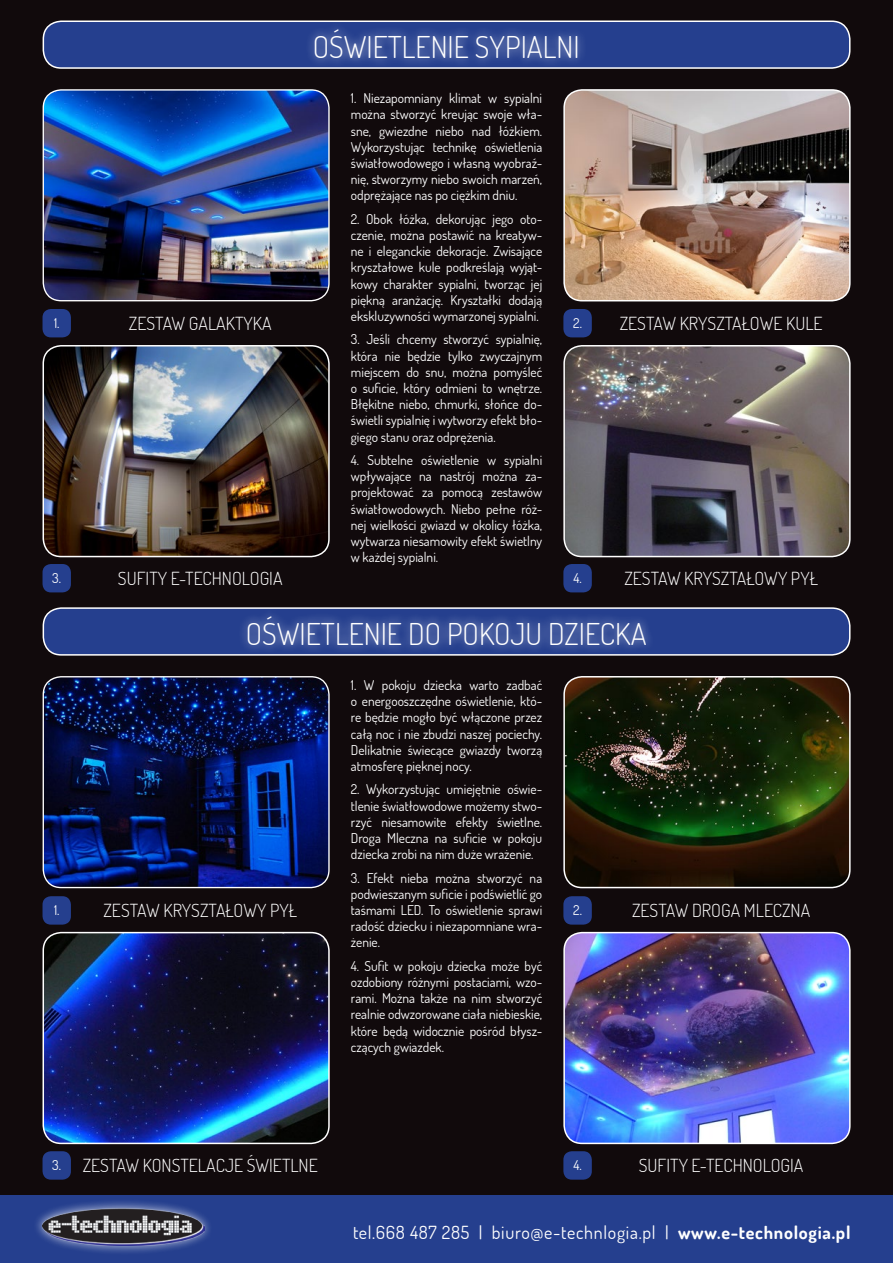
<style>
.page{position:relative;width:893px;height:1263px;background:#110a0c}
.page>*{position:absolute;margin:0;border:0;box-sizing:border-box;transform-origin:0 0}
.t1{font:300 30px "Dosis";color:#fff}
.t2{font:300 18px "Dosis";color:#fff}
.t3{font:18px "Dosis";letter-spacing:.04em;color:#fff}
.t4{font:13.5px/16.2px "Dosis";color:#fff;text-align:justify}
.s1{font-weight:700}
</style>
<div class="page">
<div style="left:0;top:1195px;width:893px;height:68px;background:#253f8e"></div>
<div style="left:33px;top:1199px;width:181px;height:56px;background:#fff;opacity:.75"></div>
<img style="left:43px;top:1207px;width:161px;height:39px">
<div style="left:43px;top:21px;width:807px;height:47px;background:#253f8e;border-radius:18px"></div>
<div style="left:43px;top:21px;width:807px;height:48px;border:2px solid #fff;border-radius:18px"></div>
<div style="left:43px;top:608px;width:807px;height:47px;background:#253f8e;border-radius:18px"></div>
<div style="left:43px;top:607px;width:807px;height:49px;border:2px solid #fff;border-radius:18px"></div>
<div style="left:305px;top:21px;width:282px;height:47px;background:#fff;opacity:.75"></div>
<div style="left:238px;top:607px;width:417px;height:47px;background:#fff;opacity:.75"></div>
<img style="left:43px;top:90px;width:286px;height:211px">
<div style="left:43px;top:89px;width:287px;height:212px;border:1px solid #fff;border-radius:18px"></div>
<img style="left:43px;top:677px;width:286px;height:210px">
<div style="left:43px;top:676px;width:287px;height:212px;border:1px solid #fff;border-radius:18px"></div>
<img style="left:43px;top:346px;width:286px;height:210px">
<div style="left:43px;top:345px;width:287px;height:212px;border:2px solid #fff;border-radius:18px"></div>
<img style="left:43px;top:932px;width:286px;height:211px">
<div style="left:43px;top:932px;width:287px;height:212px;border:2px solid #fff;border-radius:18px"></div>
<img style="left:566px;top:90px;width:284px;height:211px">
<div style="left:563px;top:89px;width:288px;height:212px;border:2px solid #fff;border-radius:18px"></div>
<img style="left:564px;top:677px;width:286px;height:210px">
<div style="left:563px;top:676px;width:288px;height:212px;border:2px solid #fff;border-radius:18px"></div>
<img style="left:564px;top:346px;width:286px;height:210px">
<div style="left:563px;top:345px;width:288px;height:212px;border:2px solid #fff;border-radius:18px"></div>
<img style="left:564px;top:932px;width:286px;height:211px">
<div style="left:563px;top:932px;width:288px;height:212px;border:2px solid #fff;border-radius:18px"></div>
<div style="left:43px;top:309px;width:28px;height:28px;background:#253f8e;border-radius:9px"></div>
<div style="left:43px;top:896px;width:28px;height:29px;background:#253f8e;border-radius:9px"></div>
<div style="left:43px;top:564px;width:28px;height:28px;background:#253f8e;border-radius:9px"></div>
<div style="left:43px;top:1151px;width:28px;height:28px;background:#253f8e;border-radius:9px"></div>
<div style="left:563px;top:309px;width:29px;height:28px;background:#253f8e;border-radius:9px"></div>
<div style="left:563px;top:896px;width:29px;height:29px;background:#253f8e;border-radius:9px"></div>
<div style="left:563px;top:564px;width:29px;height:28px;background:#253f8e;border-radius:9px"></div>
<div style="left:563px;top:1151px;width:29px;height:28px;background:#253f8e;border-radius:9px"></div>
<p class="t1" style="left:313px;top:27px;width:269px">OŚWIETLENIE SYPIALNI</p>
<p class="t4" style="left:54px;top:315px;width:7px">1.</p>
<p class="t2" style="left:129px;top:312px;width:144px">ZESTAW GALAKTYKA</p>
<p class="t4" style="left:351px;top:90px;width:193px">1. Niezapomniany klimat w sypialni można stworzyć kreując swoje wła&shy;sne, gwiezdne niebo nad łóżkiem.<br>Wykorzystując technikę oświetlenia światłowodowego i własną wyobraź&shy;nię, stworzymy niebo swoich marzeń, odprężające nas po ciężkim dniu.</p>
<p class="t4" style="left:351px;top:210px;width:193px">2. Obok łóżka, dekorując jego oto&shy;czenie, można postawić na kreatyw&shy;ne i eleganckie dekoracje. Zwisające kryształowe kule podkreślają wyjąt&shy;kowy charakter sypialni, tworząc jej piękną aranżację. Kryształki dodają ekskluzywności wymarzonej sypialni.</p>
<p class="t4" style="left:351px;top:331px;width:193px">3. Jeśli chcemy stworzyć sypialnię, która nie będzie tylko zwyczajnym miejscem do snu, można pomyśleć o suficie, który odmieni to wnętrze.<br>Błękitne niebo, chmurki, słońce do&shy;świetli sypialnię i wytworzy efekt bło&shy;giego stanu oraz odprężenia.</p>
<p class="t4" style="left:351px;top:452px;width:193px">4. Subtelne oświetlenie w sypialni wpływające na nastrój można za&shy;projektować za pomocą zestawów światłowodowych. Niebo pełne róż&shy;nej wielkości gwiazd w okolicy łóżka, wytwarza niesamowity efekt świetlny w każdej sypialni.</p>
<p class="t4" style="left:573px;top:315px;width:10px">2.</p>
<p class="t2" style="left:620px;top:312px;width:204px">ZESTAW KRYSZTAŁOWE KULE</p>
<p class="t4" style="left:52px;top:570px;width:10px">3.</p>
<p class="t2" style="left:118px;top:567px;width:166px">SUFITY E-TECHNOLOGIA</p>
<p class="t4" style="left:573px;top:570px;width:10px">4.</p>
<p class="t2" style="left:624px;top:567px;width:195px">ZESTAW KRYSZTAŁOWY PYŁ</p>
<p class="t1" style="left:246px;top:614px;width:402px">OŚWIETLENIE DO POKOJU DZIECKA</p>
<p class="t4" style="left:54px;top:902px;width:7px">1.</p>
<p class="t2" style="left:103px;top:899px;width:195px">ZESTAW KRYSZTAŁOWY PYŁ</p>
<p class="t4" style="left:351px;top:676px;width:193px">1. W pokoju dziecka warto zadbać o energooszczędne oświetlenie, któ&shy;re będzie mogło być włączone przez całą noc i nie zbudzi naszej pociechy.<br>Delikatnie świecące gwiazdy tworzą atmosferę pięknej nocy.</p>
<p class="t4" style="left:351px;top:781px;width:193px">2. Wykorzystując umiejętnie oświe&shy;tlenie światłowodowe możemy stwo&shy;rzyć niesamowite efekty świetlne.<br>Droga Mleczna na suficie w pokoju dziecka zrobi na nim duże wrażenie.</p>
<p class="t4" style="left:351px;top:869px;width:193px">3. Efekt nieba można stworzyć na podwieszanym suficie i podświetlić go taśmami LED. To oświetlenie sprawi radość dziecku i niezapomniane wra&shy;żenie.</p>
<p class="t4" style="left:351px;top:957px;width:193px">4. Sufit w pokoju dziecka może być ozdobiony różnymi postaciami, wzo&shy;rami. Można także na nim stworzyć realnie odwzorowane ciała niebieskie, które będą widocznie pośród błysz&shy;czących gwiazdek.</p>
<p class="t4" style="left:573px;top:902px;width:10px">2.</p>
<p class="t2" style="left:632px;top:899px;width:180px">ZESTAW DROGA MLECZNA</p>
<p class="t4" style="left:52px;top:1157px;width:10px">3.</p>
<p class="t2" style="left:83px;top:1153px;width:237px">ZESTAW KONSTELACJE ŚWIETLNE</p>
<p class="t4" style="left:573px;top:1157px;width:10px">4.</p>
<p class="t2" style="left:639px;top:1153px;width:166px">SUFITY E-TECHNOLOGIA</p>
<h2 class="t3" style="left:353px;top:1220px;width:499px">tel.668 487 285 | biuro@e-technlogia.pl | <span class="s1">www.e-technologia.pl</span></h2>
</div>
